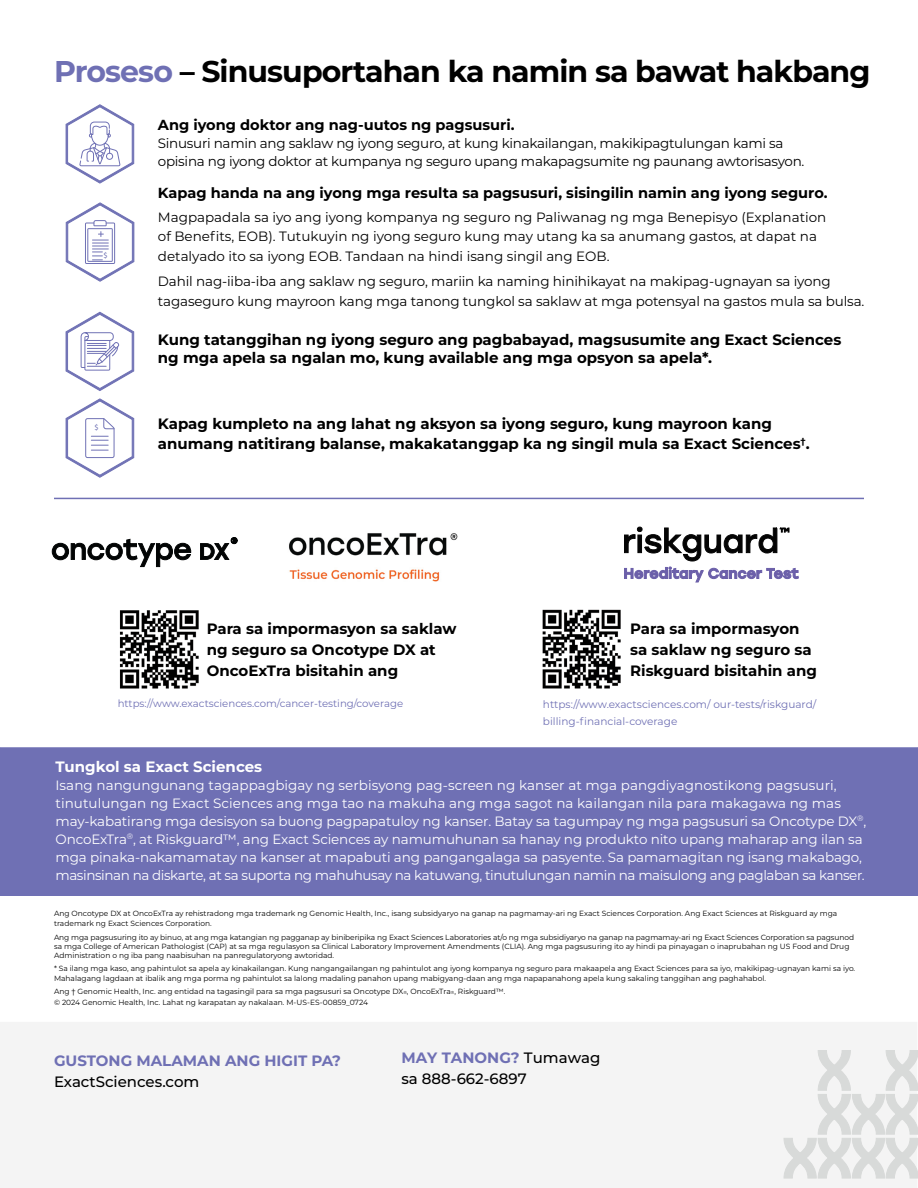
<style>
.page{position:relative;width:918px;height:1188px;background:#fff}
.page>*{position:absolute;margin:0;border:0;box-sizing:border-box;transform-origin:0 0}
.t1{font:700 30px "Montserrat";letter-spacing:-.03em;color:#000}
.t2{font:700 15px/21px "Montserrat";color:#000}
.t3{font:500 15px/21px "Montserrat";color:#000}
.t4{font:700 15px "Montserrat";color:#6f70b4}
.t5{font:700 15px "Montserrat";color:#fff}
.t6{font:700 14.55px "Montserrat";color:#000}
.t7{font:13.5px/18px "Montserrat";letter-spacing:-.01em;color:#fff}
.t8{font:13.5px/19.5px "Montserrat";letter-spacing:-.01em;color:#000}
.t9{font:10.5px/16.5px "Montserrat";color:#6f70b4}
.t10{font:10.2px "Montserrat";color:#6f70b4}
.t11{font:8.25px "Myriad Pro";color:#7072b5}
.t12{font:7.5px/9.9px "Montserrat";color:#000}
.s1{color:#6f70b4}
.s2{font-size:4.35px}
.s3{font-weight:700;color:#6f70b4}
</style>
<div class="page">
<div style="left:0;top:748px;width:918px;height:147px;background:#6f70b4"></div>
<div style="left:0;top:1022px;width:917px;height:166px;background:#f4f4f4"></div>
<svg style="left:784px;top:1051px;width:134px;height:127px"></svg>
<svg style="left:201px;top:537px;width:36px;height:22px"></svg>
<svg style="left:52px;top:539px;width:139px;height:28px"></svg>
<svg style="left:625px;top:527px;width:164px;height:34px"></svg>
<svg style="left:625px;top:567px;width:78px;height:15px"></svg>
<svg style="left:709px;top:568px;width:89px;height:11px"></svg>
<svg style="left:66px;top:105px;width:68px;height:78px"></svg>
<svg style="left:66px;top:203px;width:68px;height:78px"></svg>
<svg style="left:66px;top:312px;width:68px;height:79px"></svg>
<svg style="left:66px;top:399px;width:68px;height:78px"></svg>
<hr style="left:54px;top:498px;width:810px;height:1px;background:#6f70b4">
<img style="left:289px;top:533px;width:169px;height:48px">
<img style="left:119px;top:610px;width:80px;height:79px">
<img style="left:542px;top:609px;width:79px;height:80px">
<h1 class="t1" style="left:54px;top:51px;width:818px"><span class="s1">Proseso</span> – Sinusuportahan ka namin sa bawat hakbang</h1>
<h3 class="t6" style="left:158px;top:116px;width:358px">Ang iyong doktor ang nag-uutos ng pagsusuri.</h3>
<h3 class="t8" style="left:158px;top:134px;width:648px;line-height:18px">Sinusuri namin ang saklaw ng iyong seguro, at kung kinakailangan, makikipagtulungan kami sa opisina ng iyong doktor at kumpanya ng seguro upang makapagsumite ng paunang awtorisasyon.</h3>
<h3 class="t6" style="left:158px;top:183px;width:671px">Kapag handa na ang iyong mga resulta sa pagsusuri, sisingilin namin ang iyong seguro.</h3>
<p class="t8" style="left:158px;top:207px;width:670px">Magpapadala sa iyo ang iyong kompanya ng seguro ng Paliwanag ng mga Benepisyo (Explanation of Benefits, EOB). Tutukuyin ng iyong seguro kung may utang ka sa anumang gastos, at dapat na detalyado ito sa iyong EOB. Tandaan na hindi isang singil ang EOB.</p>
<h3 class="t8" style="left:158px;top:271px;width:708px">Dahil nag-iiba-iba ang saklaw ng seguro, mariin ka naming hinihikayat na makipag-ugnayan sa iyong tagaseguro kung mayroon kang mga tanong tungkol sa saklaw at mga potensyal na gastos mula sa bulsa.</h3>
<h2 class="t2" style="left:158px;top:330px;width:685px;line-height:18px">Kung tatanggihan ng iyong seguro ang pagbabayad, magsusumite ang Exact Sciences ng mga apela sa ngalan mo, kung available ang mga opsyon sa apela*.</h2>
<p class="t11" style="left:103px;top:251px;width:6px">$</p>
<p class="t11" style="left:94px;top:423px;width:6px">$</p>
<h2 class="t2" style="left:158px;top:414px;width:653px;line-height:19.5px">Kapag kumpleto na ang lahat ng aksyon sa iyong seguro, kung mayroon kang anumang natitirang balanse, makakatanggap ka ng singil mula sa Exact Sciences<sup>†</sup>.</h2>
<h2 class="t2" style="left:207px;top:618px;width:251px">Para sa impormasyon sa saklaw ng seguro sa Oncotype DX at<br>OncoExTra bisitahin ang</h2>
<h3 class="t10" style="left:118px;top:697px;width:287px">https://www.exactsciences.com/cancer-testing/coverage</h3>
<h2 class="t2" style="left:630px;top:618px;width:188px">Para sa impormasyon sa saklaw ng seguro sa<br>Riskguard bisitahin ang</h2>
<h3 class="t9" style="left:543px;top:696px;width:275px">https://www.exactsciences.com/ our-tests/riskguard/ billing-financial-coverage</h3>
<h2 class="t5" style="left:56px;top:756px;width:208px">Tungkol sa Exact Sciences</h2>
<p class="t7" style="left:55px;top:775px;width:812px">Isang nangungunang tagappagbigay ng serbisyong pag-screen ng kanser at mga pangdiyagnostikong pagsusuri, tinutulungan ng Exact Sciences ang mga tao na makuha ang mga sagot na kailangan nila para makagawa ng mas may-kabatirang mga desisyon sa buong pagpapatuloy ng kanser. Batay sa tagumpay ng mga pagsusuri sa Oncotype DX<sup>®</sup>, OncoExTra<sup>®</sup>, at Riskguard™, ang Exact Sciences ay namumuhunan sa hanay ng produkto nito upang maharap ang ilan sa mga pinaka-nakamamatay na kanser at mapabuti ang pangangalaga sa pasyente. Sa pamamagitan ng isang makabago, masinsinan na diskarte, at sa suporta ng mahuhusay na katuwang, tinutulungan namin na maisulong ang paglaban sa kanser.</p>
<p class="t12" style="left:54px;top:909px;width:785px">Ang Oncotype DX at OncoExTra ay rehistradong mga trademark ng Genomic Health, Inc., isang subsidyaryo na ganap na pagmamay-ari ng Exact Sciences Corporation. Ang Exact Sciences at Riskguard ay mga trademark ng Exact Sciences Corporation.</p>
<p class="t12" style="left:54px;top:932px;width:802px;line-height:9px">Ang mga pagsusuring ito ay binuo, at ang mga katangian ng pagganap ay biniberipika ng Exact Sciences Laboratories at/o ng mga subsidiyaryo na ganap na pagmamay-ari ng Exact Sciences Corporation sa pagsunod sa mga College of American Pathologist (CAP) at sa mga regulasyon sa Clinical Laboratory Improvement Amendments (CLIA). Ang mga pagsusuring ito ay hindi pa pinayagan o inaprubahan ng US Food and Drug<br>Administration o ng iba pang naabisuhan na panregulatoryong awtoridad.</p>
<p class="t12" style="left:54px;top:963px;width:803px">* Sa ilang mga kaso, ang pahintulot sa apela ay kinakailangan. Kung nangangailangan ng pahintulot ang iyong kompanya ng seguro para makaapela ang Exact Sciences para sa iyo, makikipag-ugnayan kami sa iyo.<br>Mahalagang lagdaan at ibalik ang mga porma ng pahintulot sa lalong madaling panahon upang mabigyang-daan ang mga napapanahong apela kung sakaling tanggihan ang paghahabol.</p>
<p class="t12" style="left:54px;top:985px;width:453px;line-height:11.4px">Ang † Genomic Health, Inc. ang entidad na tagasingil para sa mga pagsusuri sa Oncotype DX<span class="s2">®</span>, OncoExTra<span class="s2">®</span>, Riskguard™. © 2024 Genomic Health, Inc. Lahat ng karapatan ay nakalaan. M-US-ES-00859_0724</p>
<h2 class="t4" style="left:54px;top:1051px;width:289px">GUSTONG MALAMAN ANG HIGIT PA?</h2>
<h2 class="t3" style="left:54px;top:1071px;width:147px">ExactSciences.com</h2>
<h2 class="t3" style="left:401px;top:1047px;width:201px"><span class="s3">MAY TANONG?</span> Tumawag sa 888-662-6897</h2>
</div>
